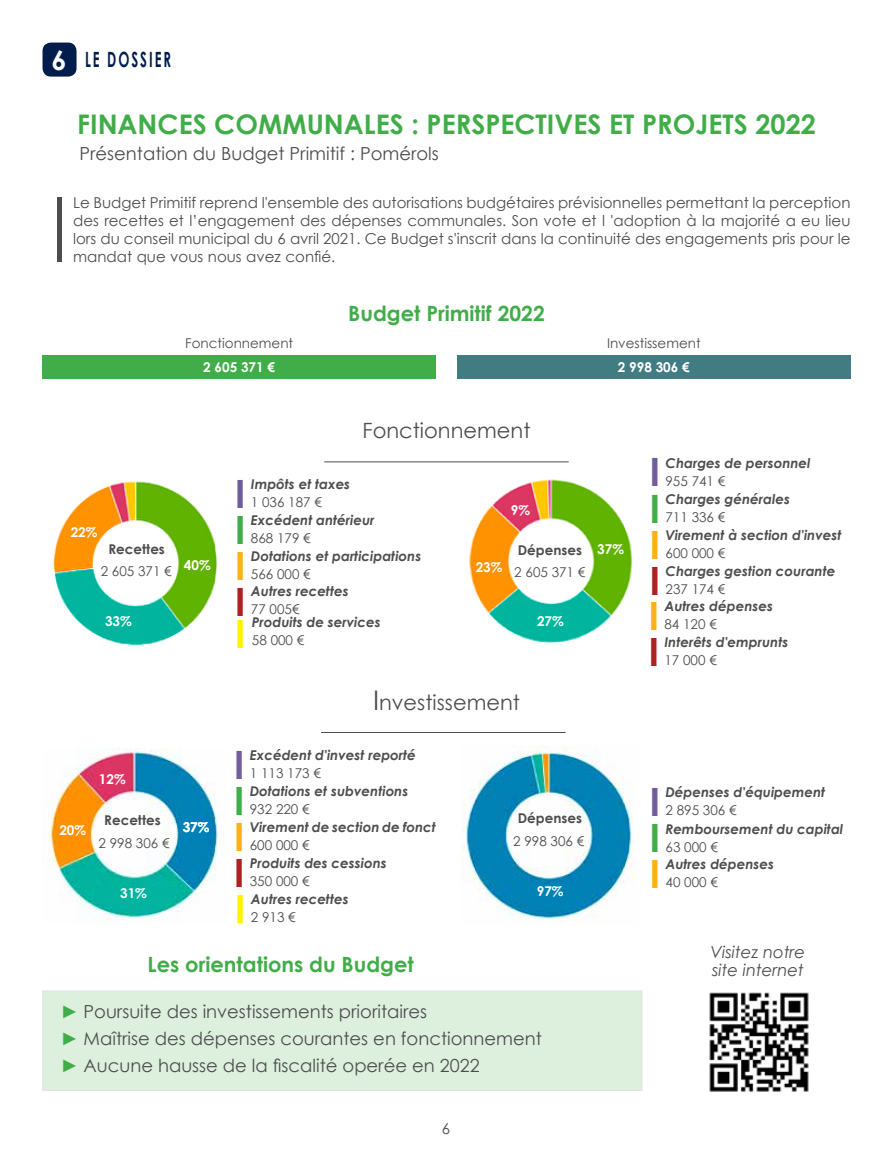
<style>
.page{position:relative;width:893px;height:1149px;background:#fff}
.page>*{position:absolute;margin:0;border:0;box-sizing:border-box;transform-origin:0 0}
.t1{font:700 39px/71.1px "Century Gothic";color:#fcb116}
.t2{font:700 39px "Century Gothic";color:#705e9c}
.t3{font:700 39px "Century Gothic";color:#41ad49}
.t4{font:700 39px/71.1px "Century Gothic";color:#ac2223}
.t5{font:700 39px "Century Gothic";color:#fff200}
.t6{font:700 27px "Century Gothic";color:#41ad49}
.t7{font:700 21px "Century Gothic";color:#41ad49}
.t8{font:21px "Century Gothic";color:#4d4d4f}
.t9{font:700 21px "Century Gothic";letter-spacing:.15em;color:#001d4b;scale:.63 1}
.t10{font:18px/27px "Century Gothic";color:#4d4d4f}
.t11{font:italic 16.5px/18px "Century Gothic";color:#4d4d4f}
.t12{font:15px/18px "Century Gothic";color:#4d4d4f;text-align:justify}
.t13{font:italic 700 13.5px "Century Gothic";color:#4d4d4f}
.t14{font:13.5px "Century Gothic";color:#4d4d4f}
.t15{font:700 13.5px "Century Gothic";color:#fff}
.t16{font:700 13.5px "Century Gothic";color:#4d4d4f}
.s1{font-size:27px;color:#fff}
.s2{font-size:27px}
.s3{color:#41ad49}
</style>
<div class="page">
<div style="left:43px;top:990px;width:599px;height:100px;background:#ddf0de"></div>
<div style="left:43px;top:43px;width:34px;height:34px;background:#001d4b;border-radius:9px"></div>
<svg style="left:57px;top:197px;width:5px;height:64px"></svg>
<div style="left:43px;top:355px;width:393px;height:23px;background:#41ad49"></div>
<div style="left:457px;top:355px;width:393px;height:23px;background:#427c83"></div>
<hr style="left:324px;top:461px;width:245px;height:1px;background:#4d4d4f">
<hr style="left:321px;top:731px;width:245px;height:1px;background:#4d4d4f">
<img style="left:53px;top:481px;width:165px;height:164px">
<img style="left:47px;top:748px;width:171px;height:173px">
<img style="left:469px;top:479px;width:164px;height:163px">
<img style="left:461px;top:745px;width:173px;height:174px">
<img style="left:709px;top:992px;width:100px;height:100px">
<h3 class="t9" style="left:51px;top:44px;width:192px"><span class="s1">6</span> Le dossier</h3>
<h2 class="t6" style="left:77px;top:104px;width:740px">Finances communales : perspectives et projets 2022</h2>
<h3 class="t10" style="left:80px;top:140px;width:361px">Présentation du Budget Primitif : Pomérols</h3>
<p class="t12" style="left:73px;top:193px;width:779px">Le Budget Primitif reprend l'ensemble des autorisations budgétaires prévisionnelles permettant la perception des recettes et l’engagement des dépenses communales. Son vote et l 'adoption à la majorité a eu lieu lors du conseil municipal du 6 avril 2021. Ce Budget s'inscrit dans la continuité des engagements pris pour le mandat que vous nous avez confié.</p>
<h3 class="t7" style="left:348px;top:297px;width:198px">Budget Primitif 2022</h3>
<p class="t14" style="left:185px;top:333px;width:109px">Fonctionnement</p>
<p class="t14" style="left:607px;top:334px;width:95px">Investissement</p>
<p class="t15" style="left:618px;top:357px;width:73px">2 998 306 €</p>
<p class="t15" style="left:203px;top:357px;width:73px">2 605 371 €</p>
<h3 class="t8" style="left:362px;top:415px;width:169px">Fonctionnement</h3>
<p class="t13" style="left:251px;top:473px;width:101px">Impôts et taxes</p>
<p class="t14" style="left:251px;top:492px;width:73px">1 036 187 €</p>
<h1 class="t2" style="left:235px;top:463px;width:7px">I</h1>
<p class="t15" style="left:511px;top:499px;width:21px">9%</p>
<p class="t13" style="left:251px;top:509px;width:125px">Excédent antérieur</p>
<p class="t14" style="left:251px;top:528px;width:61px">868 179 €</p>
<h1 class="t3" style="left:235px;top:500px;width:7px">I</h1>
<p class="t15" style="left:71px;top:522px;width:28px">22%</p>
<p class="t16" style="left:108px;top:538px;width:58px">Recettes</p>
<p class="t16" style="left:518px;top:539px;width:66px">Dépenses</p>
<p class="t13" style="left:251px;top:545px;width:172px">Dotations et participations</p>
<p class="t14" style="left:251px;top:564px;width:61px">566 000 €</p>
<h1 class="t1" style="left:235px;top:528px;width:7px">I</h1>
<p class="t15" style="left:184px;top:554px;width:28px">40%</p>
<p class="t15" style="left:476px;top:556px;width:28px">23%</p>
<p class="t14" style="left:101px;top:561px;width:73px">2 605 371 €</p>
<p class="t14" style="left:514px;top:562px;width:73px">2 605 371 €</p>
<p class="t15" style="left:105px;top:610px;width:28px">33%</p>
<p class="t13" style="left:251px;top:580px;width:99px">Autres recettes</p>
<p class="t14" style="left:251px;top:599px;width:50px">77 005€</p>
<p class="t13" style="left:252px;top:612px;width:130px">Produits de services</p>
<p class="t14" style="left:252px;top:630px;width:54px">58 000 €</p>
<h1 class="t4" style="left:235px;top:564px;width:7px">I</h1>
<h1 class="t5" style="left:235px;top:604px;width:7px">I</h1>
<p class="t15" style="left:537px;top:610px;width:28px">27%</p>
<p class="t15" style="left:597px;top:538px;width:28px">37%</p>
<h3 class="t8" style="left:373px;top:687px;width:148px"><span class="s2">I</span>nvestissement</h3>
<p class="t15" style="left:59px;top:819px;width:28px">20%</p>
<p class="t13" style="left:250px;top:744px;width:168px">Excédent d'invest reporté</p>
<p class="t14" style="left:250px;top:763px;width:73px">1 113 173 €</p>
<h1 class="t2" style="left:234px;top:734px;width:7px">I</h1>
<p class="t15" style="left:99px;top:768px;width:28px">12%</p>
<p class="t13" style="left:250px;top:780px;width:160px">Dotations et subventions</p>
<p class="t14" style="left:250px;top:799px;width:61px">932 220 €</p>
<h1 class="t3" style="left:234px;top:771px;width:7px">I</h1>
<p class="t16" style="left:104px;top:810px;width:58px">Recettes</p>
<p class="t16" style="left:518px;top:807px;width:66px">Dépenses</p>
<p class="t13" style="left:250px;top:816px;width:188px">Virement de section de fonct</p>
<p class="t14" style="left:250px;top:835px;width:61px">600 000 €</p>
<p class="t15" style="left:183px;top:817px;width:28px">37%</p>
<h1 class="t1" style="left:234px;top:799px;width:7px">I</h1>
<p class="t14" style="left:99px;top:833px;width:73px">2 998 306 €</p>
<p class="t14" style="left:513px;top:831px;width:73px">2 998 306 €</p>
<p class="t15" style="left:120px;top:882px;width:28px">31%</p>
<p class="t13" style="left:250px;top:852px;width:138px">Produits des cessions</p>
<p class="t14" style="left:250px;top:871px;width:61px">350 000 €</p>
<p class="t13" style="left:251px;top:889px;width:99px">Autres recettes</p>
<p class="t14" style="left:251px;top:907px;width:46px">2 913 €</p>
<h1 class="t4" style="left:234px;top:835px;width:7px">I</h1>
<h1 class="t5" style="left:235px;top:879px;width:7px">I</h1>
<h3 class="t7" style="left:147px;top:947px;width:268px">Les orientations du Budget</h3>
<p class="t15" style="left:537px;top:880px;width:28px">97%</p>
<h3 class="t10" style="left:61px;top:997px;width:483px"><span class="s3">►</span> Poursuite des investissements prioritaires<br><span class="s3">►</span> Maîtrise des dépenses courantes en fonctionnement <span class="s3">►</span> Aucune hausse de la fiscalité operée en 2022</h3>
<p class="t12" style="left:442px;top:1118px;width:10px">6</p>
<h1 class="t2" style="left:649px;top:442px;width:7px">I</h1>
<h1 class="t3" style="left:649px;top:478px;width:7px">I</h1>
<p class="t13" style="left:665px;top:452px;width:146px">Charges de personnel</p>
<p class="t14" style="left:665px;top:471px;width:61px">955 741 €</p>
<p class="t13" style="left:665px;top:488px;width:126px">Charges générales</p>
<p class="t14" style="left:665px;top:507px;width:61px">711 336 €</p>
<p class="t13" style="left:665px;top:524px;width:178px">Virement à section d'invest</p>
<p class="t14" style="left:665px;top:543px;width:61px">600 000 €</p>
<h1 class="t1" style="left:648px;top:507px;width:8px">I<br>I</h1>
<p class="t13" style="left:665px;top:560px;width:171px">Charges gestion courante</p>
<p class="t14" style="left:665px;top:579px;width:61px">237 174 €</p>
<h1 class="t4" style="left:648px;top:543px;width:8px">I<br>I</h1>
<p class="t13" style="left:664px;top:595px;width:110px">Autres dépenses</p>
<p class="t14" style="left:664px;top:614px;width:54px">84 120 €</p>
<p class="t13" style="left:664px;top:631px;width:125px">Interêts d'emprunts</p>
<p class="t14" style="left:664px;top:650px;width:54px">17 000 €</p>
<h1 class="t2" style="left:649px;top:772px;width:7px">I</h1>
<h1 class="t3" style="left:649px;top:808px;width:7px">I</h1>
<p class="t13" style="left:665px;top:782px;width:161px">Dépenses d'équipement</p>
<p class="t14" style="left:665px;top:801px;width:73px">2 895 306 €</p>
<p class="t13" style="left:665px;top:818px;width:179px">Remboursement du capital</p>
<p class="t14" style="left:665px;top:836px;width:54px">63 000 €</p>
<p class="t13" style="left:665px;top:853px;width:110px">Autres dépenses</p>
<p class="t14" style="left:665px;top:872px;width:54px">40 000 €</p>
<h1 class="t1" style="left:649px;top:836px;width:7px">I</h1>
<p class="t11" style="left:711px;top:942px;width:96px">Visitez notre site internet</p>
</div>
